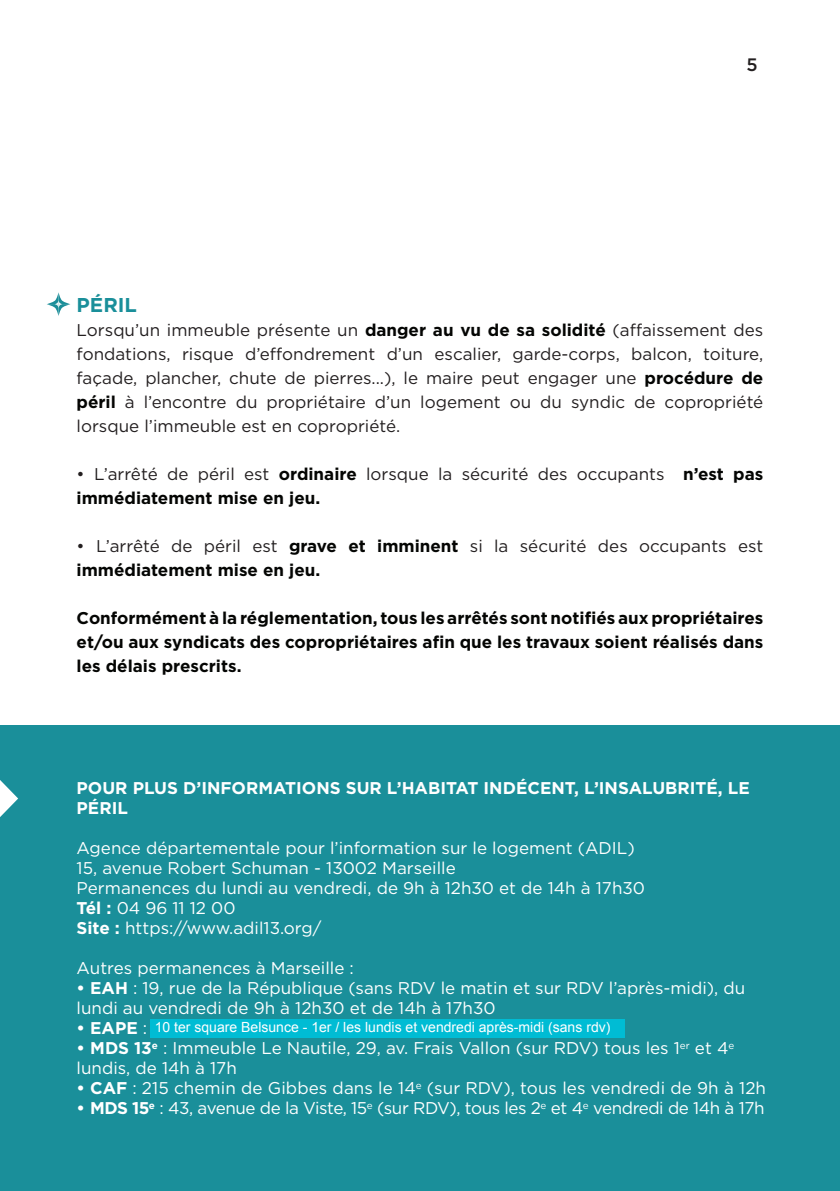
<style>
.page{position:relative;width:840px;height:1191px;background:#fff}
.page>*{position:absolute;margin:0;border:0;box-sizing:border-box;transform-origin:0 0}
.t1{font:700 20px "Gotham";color:#1a8f9a}
.t2{font:500 18px "Gotham";color:#231f20}
.t3{font:17px/24px "Gotham";color:#231f20}
.t4{font:17px/20px "Gotham";color:#fff}
.t5{font:700 17px/24px "Gotham";color:#040503;text-align:justify}
.t6{font:17px "Gotham";letter-spacing:-.025em;color:#fff}
.t7{font:700 17px/20px "Gotham";color:#fff}
.s1{font-weight:700;color:#040503}
.s2{font-weight:700}
</style>
<div class="page">
<svg style="left:47px;top:292px;width:23px;height:24px"></svg>
<div style="left:0;top:726px;width:839px;height:465px;background:#1a8f9a"></div>
<svg style="left:0;top:780px;width:18px;height:37px"></svg>
<svg style="left:150px;top:1019px;width:474px;height:18px;background:#27c6da"></svg>
<p class="t2" style="left:746px;top:53px;width:13px">5</p>
<p class="t1" style="left:77px;top:292px;width:62px">PÉRIL</p>
<p class="t3" style="left:77px;top:318px;width:688px;text-align:justify">Lorsqu’un immeuble présente un <span class="s1">danger au vu de sa solidité</span> (affaissement des fondations, risque d’effondrement d’un escalier, garde-corps, balcon, toiture, façade, plancher, chute de pierres...), le maire peut engager une <span class="s1">procédure de péril</span> à l’encontre du propriétaire d’un logement ou du syndic de copropriété lorsque l’immeuble est en copropriété.</p>
<p class="t3" style="left:77px;top:462px;width:687px">• L’arrêté de péril est <span class="s1">ordinaire</span> lorsque la sécurité des occupants <span class="s1">n’est pas immédiatement mise en jeu.</span></p>
<p class="t3" style="left:77px;top:534px;width:688px">• L’arrêté de péril est <span class="s1">grave et imminent</span> si la sécurité des occupants est <span class="s1">immédiatement mise en jeu.</span></p>
<p class="t5" style="left:77px;top:606px;width:688px">Conformément à la réglementation, tous les arrêtés sont notifiés aux propriétaires et/ou aux syndicats des copropriétaires afin que les travaux soient réalisés dans les délais prescrits.</p>
<p class="t7" style="left:77px;top:778px;width:674px">POUR PLUS D’INFORMATIONS SUR L’HABITAT INDÉCENT, L’INSALUBRITÉ, LE<br>PÉRIL</p>
<p class="t4" style="left:77px;top:838px;width:569px">Agence départementale pour l’information sur le logement (ADIL)<br>15, avenue Robert Schuman - 13002 Marseille<br>Permanences du lundi au vendredi, de 9h à 12h30 et de 14h à 17h30<br><span class="s2">Tél :</span> 04 96 11 12 00<br><span class="s2">Site :</span> https://www.adil13.org/</p>
<p class="t4" style="left:77px;top:958px;width:278px">Autres permanences à Marseille :</p>
<p class="t4" style="left:77px;top:978px;width:669px"><span class="s2">• EAH</span> : 19, rue de la République (sans RDV le matin et sur RDV l’après-midi), du lundi au vendredi de 9h à 12h30 et de 14h à 17h30</p>
<p class="t4" style="left:77px;top:1038px;width:658px"><span class="s2">• MDS 13</span><sup>e</sup> : Immeuble Le Nautile, 29, av. Frais Vallon (sur RDV) tous les 1<sup>er</sup> et 4<sup>e </sup>lundis, de 14h à 17h</p>
<p class="t4" style="left:77px;top:1078px;width:690px"><span class="s2">• CAF</span> : 215 chemin de Gibbes dans le 14<sup>e</sup> (sur RDV), tous les vendredi de 9h à 12h</p>
<p class="t6" style="left:77px;top:1097px;width:689px"><span class="s2">• MDS 15</span><sup>e</sup> : 43, avenue de la Viste, 15<sup>e</sup> (sur RDV), tous les 2<sup>e</sup> et 4<sup>e</sup> vendredi de 14h à 17h</p>
</div>
